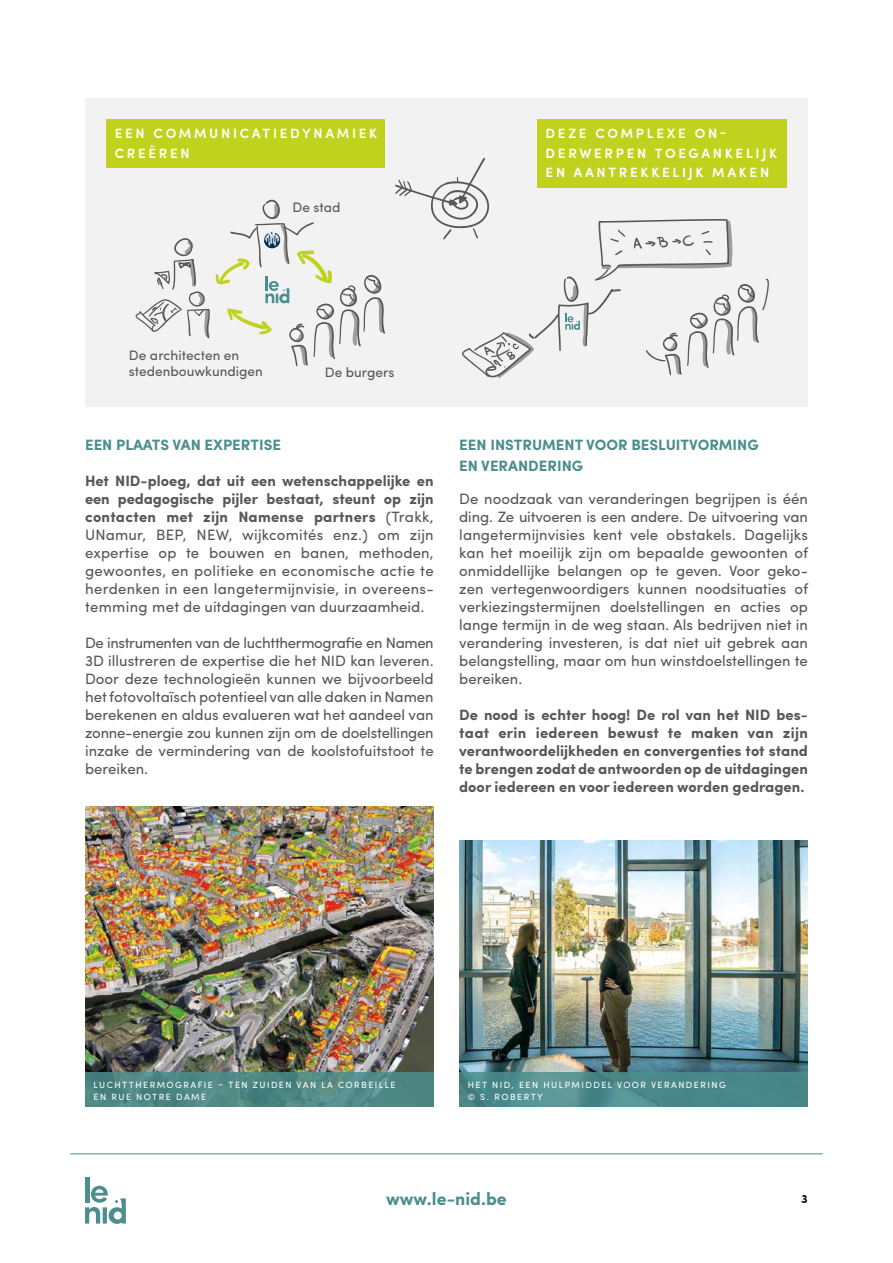
<style>
.page{position:relative;width:893px;height:1263px;background:#fff}
.page>*{position:absolute;margin:0;border:0;box-sizing:border-box;transform-origin:0 0}
.t1{font:700 18px "Sofia Pro";color:#4b8e8d}
.t2{font:15px/18px "Sofia Pro";color:#575756;text-align:justify}
.t3{font:700 15px/18px "Sofia Pro";color:#575756;text-align:justify}
.t4{font:700 15px/21px "Sofia Pro";color:#4b8e8d}
.t5{font:13.65px/16.4px "Sofia Pro";color:#575756}
.t6{font:600 13.5px/19.5px "Sofia Pro";letter-spacing:.2em;color:#fff}
.t7{font:700 12px "Sofia Pro";color:#11100c}
.t8{font:9px/12px "Sofia Pro";letter-spacing:.16em;color:#fff}
.s1{font-weight:700}
</style>
<div class="page">
<hr style="left:85px;top:1177px;width:4px;height:25px;background:#4b8e8d">
<svg style="left:85px;top:1186px;width:41px;height:38px"></svg>
<hr style="left:70px;top:1153px;width:753px;height:1px;background:#4b8e8d">
<img style="left:459px;top:840px;width:349px;height:233px">
<div style="left:85px;top:98px;width:723px;height:308px;background:#f2f2f2"></div>
<svg style="left:135px;top:200px;width:250px;height:166px"></svg>
<svg style="left:395px;top:157px;width:374px;height:221px"></svg>
<img style="left:85px;top:806px;width:349px;height:267px">
<svg style="left:85px;top:1073px;width:349px;height:34px;fill:#4e8783"></svg>
<svg style="left:459px;top:1073px;width:349px;height:34px;fill:#498889"></svg>
<div style="left:106px;top:119px;width:279px;height:49px;background:#c1d21e"></div>
<div style="left:537px;top:119px;width:250px;height:68px;background:#c1d21e"></div>
<p class="t6" style="left:115px;top:123px;width:264px">EEN COMMUNICATIEDYNAMIEK<br>CREËREN</p>
<p class="t6" style="left:546px;top:123px;width:233px">DEZE COMPLEXE ON-<br>DERWERPEN TOEGANKELIJK<br>EN AANTREKKELIJK MAKEN</p>
<p class="t5" style="left:292px;top:198px;width:50px">De stad</p>
<p class="t5" style="left:129px;top:346px;width:135px">De architecten en stedenbouwkundigen</p>
<p class="t5" style="left:325px;top:363px;width:71px">De burgers</p>
<p class="t4" style="left:85px;top:433px;width:198px">EEN PLAATS VAN EXPERTISE</p>
<p class="t2" style="left:85px;top:471px;width:350px"><span class="s1">Het NID-ploeg, dat uit een wetenschappelijke en een pedagogische pijler bestaat, steunt op zijn contacten met zijn Namense partners</span> (Trakk, UNamur, BEP, NEW, wijkcomités enz.) om zijn expertise op te bouwen en banen, methoden, gewoontes, en politieke en economische actie te herdenken in een langetermijnvisie, in overeens&shy;temming met de uitdagingen van duurzaamheid.</p>
<p class="t2" style="left:85px;top:633px;width:350px">De instrumenten van de luchtthermografie en Namen 3D illustreren de expertise die het NID kan leveren.<br>Door deze technologieën kunnen we bijvoorbeeld het fotovoltaïsch potentieel van alle daken in Namen berekenen en aldus evalueren wat het aandeel van zonne-energie zou kunnen zijn om de doelstellingen inzake de vermindering van de koolstofuitstoot te bereiken.</p>
<p class="t4" style="left:459px;top:433px;width:301px">EEN INSTRUMENT VOOR BESLUITVORMING<br>EN VERANDERING</p>
<p class="t2" style="left:459px;top:489px;width:350px">De noodzaak van veranderingen begrijpen is één ding. Ze uitvoeren is een andere. De uitvoering van langetermijnvisies kent vele obstakels. Dagelijks kan het moeilijk zijn om bepaalde gewoonten of onmiddellijke belangen op te geven. Voor geko&shy;zen vertegenwoordigers kunnen noodsituaties of verkiezingstermijnen doelstellingen en acties op lange termijn in de weg staan. Als bedrijven niet in verandering investeren, is dat niet uit gebrek aan belangstelling, maar om hun winstdoelstellingen te bereiken.</p>
<p class="t3" style="left:459px;top:705px;width:350px">De nood is echter hoog! De rol van het NID bes&shy;taat erin iedereen bewust te maken van zijn verantwoordelijkheden en convergenties tot stand te brengen zodat de antwoorden op de uitdagingen door iedereen en voor iedereen worden gedragen.</p>
<p class="t8" style="left:94px;top:1078px;width:304px">LUCHTTHERMOGRAFIE – TEN ZUIDEN VAN LA CORBEILLE<br>EN RUE NOTRE DAME</p>
<p class="t8" style="left:468px;top:1078px;width:260px">HET NID, EEN HULPMIDDEL VOOR VERANDERING © S. ROBERTY</p>
<p class="t1" style="left:386px;top:1185px;width:122px">www.le-nid.be</p>
<p class="t7" style="left:801px;top:1189px;width:8px">3</p>
</div>
